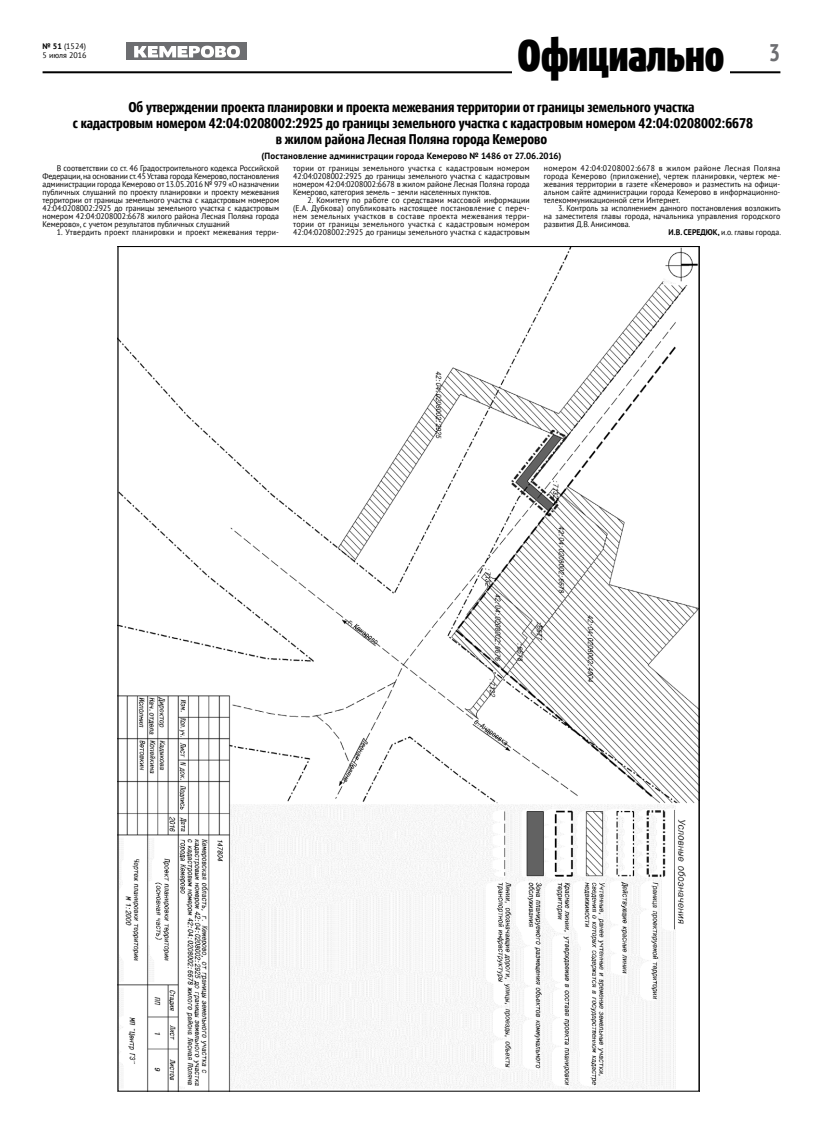
<style>
.page{position:relative;width:823px;height:1134px;background:#fff}
.page>*{position:absolute;margin:0;border:0;box-sizing:border-box;transform-origin:0 0}
.t1{font:44px "Smarty Cond Heavy GK";color:#000}
.t2{font:700 14px/16px "Smarty Cond";color:#000;text-align:center}
.t3{font:700 9px "PT Sans";letter-spacing:.015em;color:#000}
.t4{font:8.2px/8px "PT Sans";color:#000;text-align:justify;scale:.95 1}
.t5{font:8.2px "PT Sans";letter-spacing:.025em;color:#000;scale:.95 1}
.t6{font:8px/9.6px "PT Sans";color:#000}
.s1{font-weight:700}
</style>
<div class="page">
<div style="left:127px;top:43px;width:120px;height:17px;background:#6d6e71"></div>
<svg style="left:134px;top:46px;width:106px;height:12px"></svg>
<hr style="left:43px;top:71px;width:737px;height:2px;background:#000">
<div style="left:511px;top:37px;width:218px;height:39px;background:#fff"></div>
<img style="left:120px;top:248px;width:576px;height:841px">
<p class="t6" style="left:43px;top:41px;width:45px"><span class="s1">№ 51</span> (1524)<br>5 июля 2016</p>
<h1 class="t1" style="left:517px;top:30px;width:264px">Официально <sup>3</sup></h1>
<p class="t2" style="left:73px;top:99px;width:681px">Об утверждении проекта планировки и проекта межевания территории от границы земельного участка<br>с кадастровым номером 42:04:0208002:2925 до границы земельного участка с кадастровым номером 42:04:0208002:6678 в жилом района Лесная Поляна города Кемерово</p>
<p class="t3" style="left:261px;top:150px;width:301px">(Постановление администрации города Кемерово № 1486 от 27.06.2016)</p>
<p class="t4" style="left:43px;top:164px;width:250px;text-indent:14px">В соответствии со ст. 46 Градостроительного кодекса Российской Федерации, на основании ст. 45 Устава города Кемерово, постановления администрации города Кемерово от 13.05.2016 № 979 «О назначении публичных слушаний по проекту планировки и проекту межевания территории от границы земельного участка с кадастровым номером 42:04:0208002:2925 до границы земельного участка с кадастровым номером 42:04:0208002:6678 жилого района Лесная Поляна города Кемерово», с учетом результатов публичных слушаний</p>
<p class="t5" style="left:57px;top:227px;width:235px">1. Утвердить проект планировки и проект межевания терри-</p>
<p class="t4" style="left:293px;top:164px;width:250px">тории от границы земельного участка с кадастровым номером 42:04:0208002:2925 до границы земельного участка с кадастровым номером 42:04:0208002:6678 в жилом районе Лесная Поляна города Кемерово, категория земель – земли населенных пунктов.</p>
<p class="t4" style="left:293px;top:196px;width:250px;text-indent:14px">2. Комитету по работе со средствами массовой информации (Е.А. Дубкова) опубликовать настоящее постановление с переч&shy;нем земельных участков в составе проекта межевания терри&shy;тории от границы земельного участка с кадастровым номером 42:04:0208002:2925 до границы земельного участка с кадастровым</p>
<p class="t4" style="left:543px;top:164px;width:250px">номером 42:04:0208002:6678 в жилом районе Лесная Поляна города Кемерово (приложение), чертеж планировки, чертеж ме&shy;жевания территории в газете «Кемерово» и разместить на офици&shy;альном сайте администрации города Кемерово в информационно&shy;телекоммуникационной сети Интернет.</p>
<p class="t4" style="left:557px;top:204px;width:236px">3. Контроль за исполнением данного постановления возложить</p>
<p class="t4" style="left:543px;top:212px;width:250px">на заместителя главы города, начальника управления городского</p>
<p class="t4" style="left:543px;top:220px;width:92px">развития Д.В. Анисимова.</p>
<p class="t4" style="left:668px;top:228px;width:120px"><span class="s1">И.В. СЕРЕДЮК,</span> и.о. главы города.</p>
</div>
